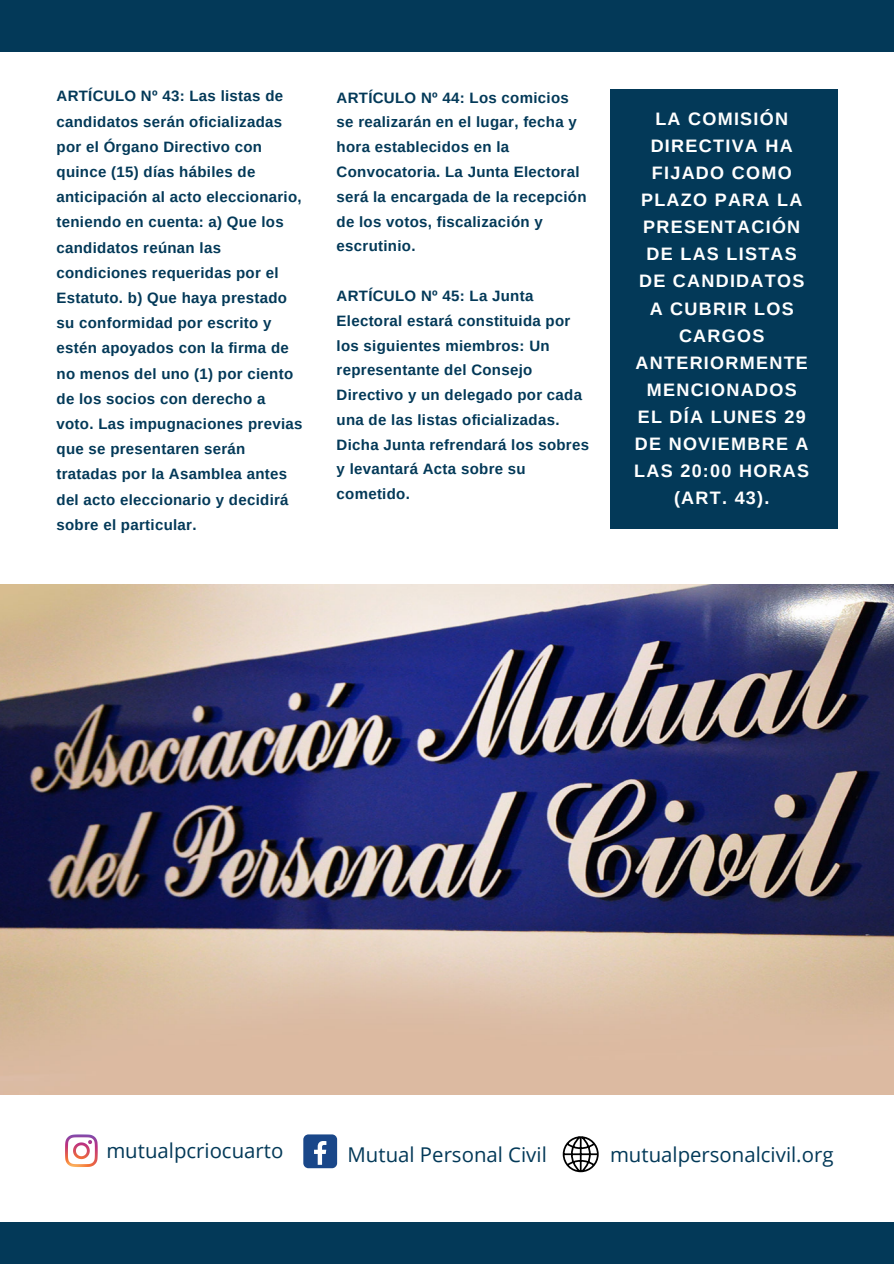
<style>
.page{position:relative;width:894px;height:1264px;background:#fff}
.page>*{position:absolute;margin:0;border:0;box-sizing:border-box;transform-origin:0 0}
.t1{font:20.4px "Open Sans";color:#033958}
.t2{font:700 18px/27px "Arimo";letter-spacing:.07em;color:#fff;text-align:center}
.t3{font:700 15px/25.2px "Arimo";letter-spacing:.02em;color:#033958}
</style>
<div class="page">
<div style="left:0;top:0;width:893px;height:51px;background:#033958"></div>
<div style="left:0;top:1222px;width:893px;height:41px;background:#033958"></div>
<svg style="left:65px;top:1134px;width:33px;height:32px"></svg>
<div style="left:303px;top:1134px;width:34px;height:34px;background:#1a4789;border-radius:5px"></div>
<svg style="left:314px;top:1141px;width:12px;height:23px"></svg>
<svg style="left:562px;top:1136px;width:36px;height:36px"></svg>
<div style="left:609px;top:89px;width:228px;height:439px;background:#033958"></div>
<img style="left:0;top:584px;width:893px;height:510px">
<p class="t3" style="left:56px;top:84px;width:247px">ARTÍCULO Nº 43: Las listas de candidatos serán oficializadas por el Órgano Directivo con quince (15) días hábiles de anticipación al acto eleccionario, teniendo en cuenta: a) Que los candidatos reúnan las condiciones requeridas por el<br>Estatuto. b) Que haya prestado su conformidad por escrito y estén apoyados con la firma de no menos del uno (1) por ciento de los socios con derecho a voto. Las impugnaciones previas que se presentaren serán tratadas por la Asamblea antes del acto eleccionario y decidirá sobre el particular.</p>
<p class="t3" style="left:336px;top:85px;width:251px;line-height:24.8px">ARTÍCULO Nº 44: Los comicios se realizarán en el lugar, fecha y hora establecidos en la<br>Convocatoria. La Junta Electoral será la encargada de la recepción de los votos, fiscalización y escrutinio.</p>
<p class="t3" style="left:336px;top:283px;width:254px;line-height:24.8px">ARTÍCULO Nº 45: La Junta<br>Electoral estará constituida por los siguientes miembros: Un representante del Consejo<br>Directivo y un delegado por cada una de las listas oficializadas.<br>Dicha Junta refrendará los sobres y levantará Acta sobre su cometido.</p>
<p class="t2" style="left:634px;top:105px;width:176px">LA COMISIÓN<br>DIRECTIVA HA<br>FIJADO COMO<br>PLAZO PARA LA<br>PRESENTACIÓN<br>DE LAS LISTAS<br>DE CANDIDATOS<br>A CUBRIR LOS<br>CARGOS<br>ANTERIORMENTE<br>MENCIONADOS<br>EL DÍA LUNES 29<br>DE NOVIEMBRE A<br>LAS 20:00 HORAS (ART. 43).</p>
<p class="t1" style="left:106px;top:1136px;width:178px">mutualpcriocuarto</p>
<p class="t1" style="left:347px;top:1140px;width:201px">Mutual Personal Civil</p>
<p class="t1" style="left:610px;top:1140px;width:225px">mutualpersonalcivil.org</p>
</div>
